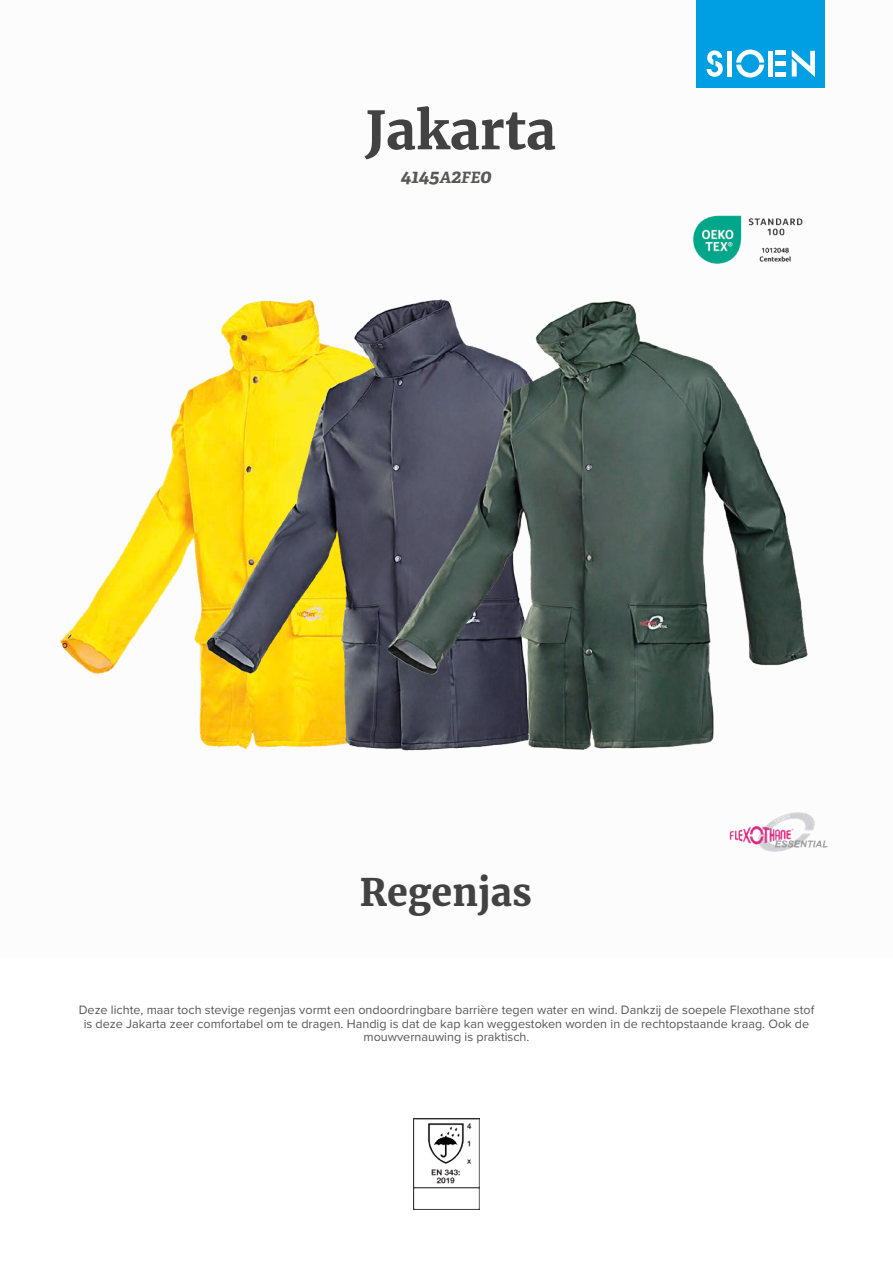
<style>
.page{position:relative;width:893px;height:1263px;background:#fff}
.page>*{position:absolute;margin:0;border:0;box-sizing:border-box;transform-origin:0 0}
.t1{font:700 52.5px "Merriweather";color:#424243}
.t2{font:700 37.5px "Merriweather";color:#424243}
.t3{font:italic 700 19.5px "Adelle";color:#575756}
.t4{font:12.6px/13.6px "Proxima Nova";color:#575756;text-align:center}
.s1{font-size:15.6px}
</style>
<div class="page">
<div style="left:697px;top:0;width:128px;height:88px;background:#009fe3"></div>
<svg style="left:707px;top:50px;width:16px;height:27px"></svg>
<svg style="left:736px;top:50px;width:28px;height:28px"></svg>
<div style="left:727px;top:51px;width:5px;height:26px;background:#fff"></div>
<div style="left:768px;top:51px;width:5px;height:26px;background:#fff"></div>
<div style="left:775px;top:72px;width:11px;height:5px;background:#fff"></div>
<div style="left:775px;top:61px;width:11px;height:5px;background:#fff"></div>
<hr style="left:775px;top:51px;width:11px;height:4px;background:#fff">
<svg style="left:792px;top:50px;width:23px;height:27px"></svg>
<img style="left:413px;top:1118px;width:67px;height:92px">
<img style="left:60px;top:414px;width:119px;height:260px">
<img style="left:179px;top:299px;width:178px;height:451px">
<img style="left:357px;top:215px;width:471px;height:637px">
<h1 class="t1" style="left:365px;top:95px;width:192px">Jakarta</h1>
<h3 class="t3" style="left:400px;top:164px;width:92px">4145<span class="s1">A</span>2<span class="s1">FE</span>0</h3>
<h2 class="t2" style="left:360px;top:867px;width:173px">Regenjas</h2>
<p class="t4" style="left:79px;top:1002px;width:737px">Deze lichte, maar toch stevige regenjas vormt een ondoordringbare barrière tegen water en wind. Dankzij de soepele Flexothane stof is deze Jakarta zeer comfortabel om te dragen. Handig is dat de kap kan weggestoken worden in de rechtopstaande kraag. Ook de mouwvernauwing is praktisch.</p>
</div>
